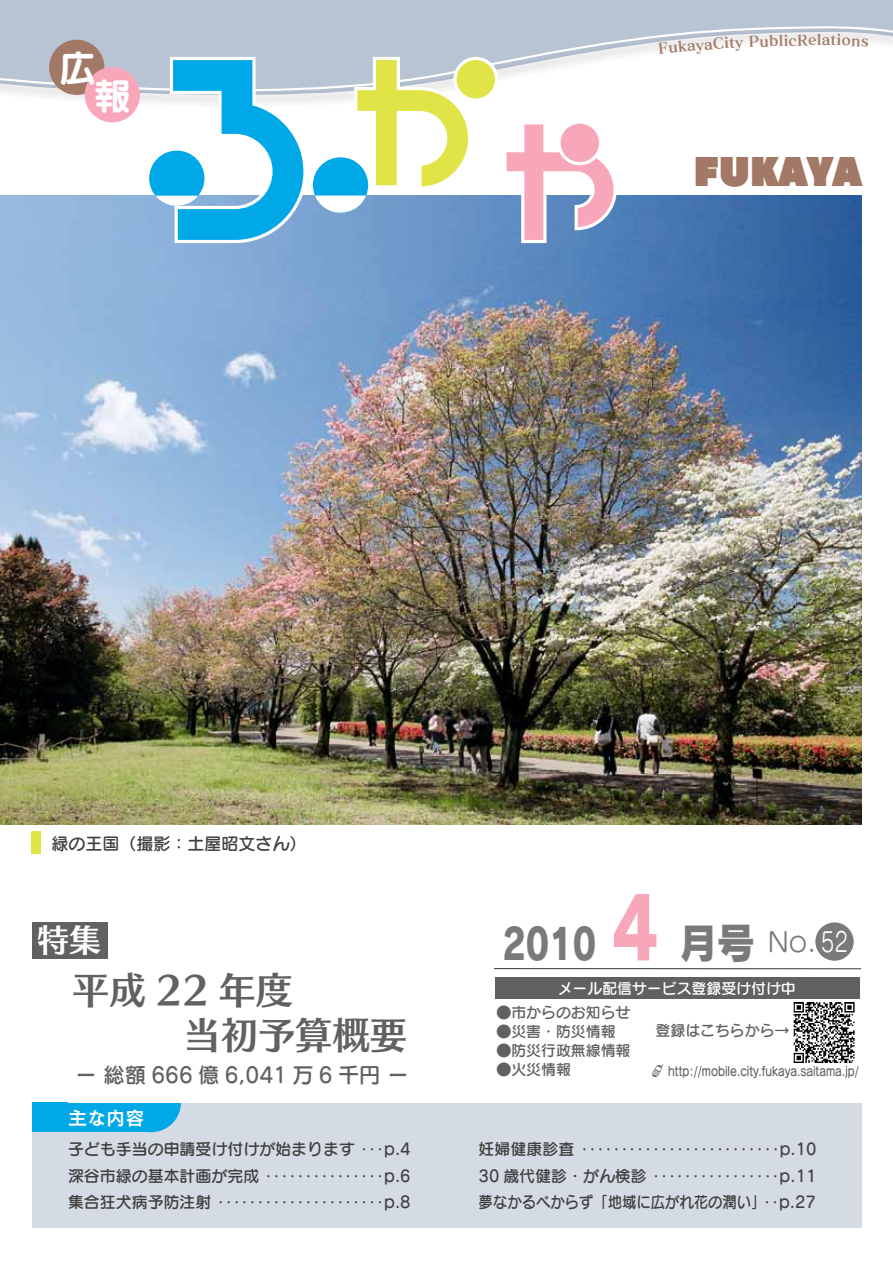
<style>
.page{position:relative;width:893px;height:1263px;background:#fff}
.page>*{position:absolute;margin:0;border:0;box-sizing:border-box;transform-origin:0 0}
.t1{font:85.05px "Rodin Pro EB";color:#f8a6b9;scale:.8 1}
.t2{font:42.45px "Rodin Pro EB";color:#7b7979;scale:.8 1}
.t3{font:42.45px "Rodin Pro EB";color:#7b7979;scale:.9 1}
.t4{font:37.2px/44.7px "Skip Std B";color:#626060}
.t5{font:37.2px "Raglan Std UB";color:#a27967}
.t6{font:37.2px/27.6px "Seurat Pro B";color:#fff}
.t7{font:31.95px "Skip Std B";color:#fff}
.t8{font:26.55px "Seurat Pro M";color:#7b7979}
.t9{font:21.3px "Seurat Pro DB";color:#626060}
.t10{font:19.2px "Cezanne Pro DB";color:#fff}
.t11{font:16.95px "Seurat Pro DB";color:#42403f}
.t12{font:15.9px/26.5px "Seurat Pro DB";color:#42403f;text-align:justify}
.t13{font:14.85px "Seurat Pro DB";color:#626060}
.t14{font:14.85px "Seurat Pro DB";color:#fff}
.t15{font:14.85px "Matisse Pro B";color:#a27967}
.t16{font:12.75px "Seurat Pro DB";color:#626060;scale:.8 1}
.s1{color:#fff}
.s2{font-family:"Fukaya Gaiji 2009";font-size:13.8px}
</style>
<div class="page">
<img style="left:0;top:196px;width:862px;height:629px">
<div style="left:32px;top:1103px;width:829px;height:124px;background:#d4dbe5"></div>
<div style="left:32px;top:1102px;width:118px;height:30px;background:#00a8e8"></div>
<div style="left:121px;top:1073px;width:60px;height:59px;background:#00a8e8;border-radius:50%"></div>
<div style="left:69px;top:1070px;width:174px;height:32px;background:#fff"></div>
<img style="left:793px;top:1002px;width:62px;height:61px">
<div style="left:495px;top:977px;width:365px;height:22px;background:#626060"></div>
<hr style="left:494px;top:968px;width:367px;height:1px;background:#42403f">
<div style="left:815px;top:922px;width:39px;height:39px;background:#7b7979;border-radius:50%"></div>
<svg style="left:0;top:0;width:893px;height:123px"></svg>
<svg style="left:0;top:24px;width:893px;height:88px"></svg>
<div style="left:49px;top:40px;width:55px;height:55px;background:#a27967;border-radius:50%"></div>
<div style="left:85px;top:67px;width:55px;height:55px;background:#f8a6b9;border-radius:50%"></div>
<div style="left:32px;top:922px;width:75px;height:36px;background:#626060"></div>
<div style="left:455px;top:58px;width:42px;height:42px;background:#e1e446;border-radius:50%"></div>
<div style="left:453px;top:57px;width:45px;height:45px;border:3px solid #fff;border-radius:50%"></div>
<svg style="left:502px;top:120px;width:116px;height:125px"></svg>
<div style="left:149px;top:151px;width:55px;height:55px;background:#00a8e8;border-radius:50%"></div>
<div style="left:559px;top:122px;width:42px;height:42px;background:#f8a6b9;border-radius:50%"></div>
<div style="left:557px;top:120px;width:45px;height:45px;border:3px solid #fff;border-radius:50%"></div>
<svg style="left:155px;top:55px;width:153px;height:190px"></svg>
<svg style="left:315px;top:55px;width:158px;height:158px"></svg>
<div style="left:31px;top:831px;width:9px;height:23px;background:#e1e446"></div>
<svg style="left:831px;top:34px;width:37px;height:13px"></svg>
<svg style="left:658px;top:35px;width:120px;height:19px"></svg>
<h3 class="t6" style="left:94px;top:52px;width:39px;text-indent:-35px">広報</h3>
<p class="t15" style="left:778px;top:31px;width:53px;rotate:-1deg">licRela</p>
<h3 class="t5" style="left:694px;top:145px;width:169px">FUKAYA</h3>
<p class="t11" style="left:51px;top:832px;width:257px">緑の王国（撮影：土屋昭文さん(</p>
<h3 class="t7" style="left:37px;top:916px;width:65px">特集</h3>
<h3 class="t4" style="left:35px;top:967px;width:374px;text-indent:37px">平成 22 年度<br>　　　　当初予算概要</h3>
<h3 class="t9" style="left:75px;top:1061px;width:335px">ー総額 666 億 6,041 万 6 千円ー</h3>
<p class="t10" style="left:68px;top:1105px;width:78px">主な内容</p>
<p class="t12" style="left:68px;top:1135px;width:344px">子ども手当の申請受け付けが始まります･･･p.4深谷市緑の基本計画が完成･･･････････････p.6集合狂犬病予防注射･････････････････････p.8</p>
<h2 class="t2" style="left:502px;top:915px;width:119px">2010</h2>
<h1 class="t1" style="left:612px;top:869px;width:60px">4</h1>
<h2 class="t3" style="left:679px;top:913px;width:87px">月号</h2>
<h3 class="t8" style="left:768px;top:925px;width:82px">No. <span class="s1">52</span></h3>
<p class="t14" style="left:558px;top:978px;width:240px">メール配信サービス登録受け付け中</p>
<p class="t13" style="left:497px;top:1002px;width:135px">●市からのお知らせ</p>
<p class="t13" style="left:497px;top:1021px;width:121px">●災害・防災情報</p>
<p class="t13" style="left:497px;top:1040px;width:135px">●防災行政無線情報</p>
<p class="t13" style="left:497px;top:1060px;width:76px">●火災情報</p>
<p class="t13" style="left:656px;top:1020px;width:135px">登録はこちらから→</p>
<p class="t16" style="left:651px;top:1063px;width:261px"><span class="s2">Ｂ</span> http://mobile.city.fukaya.saitama j p. /</p>
<p class="t12" style="left:479px;top:1135px;width:339px">妊婦健康診査･････････････････････････p.10<br>30歳代健診・がん検診････････････････p.11夢なかるべからず「地域に広がれ花の潤い」･･p.27</p>
</div>
